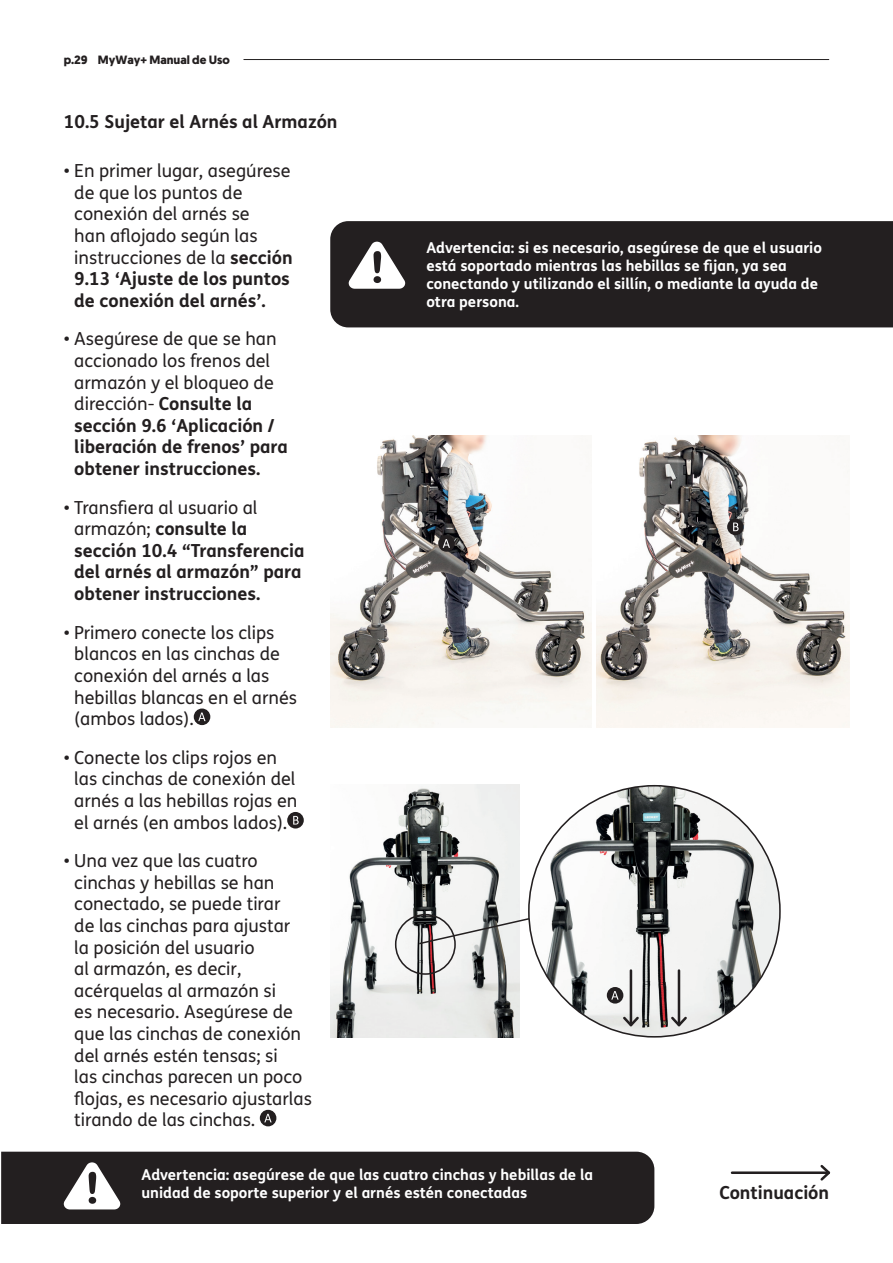
<style>
.page{position:relative;width:893px;height:1263px;background:#fff}
.page>*{position:absolute;margin:0;border:0;box-sizing:border-box;transform-origin:0 0}
.t1{font:18px/21.6px "FS Me";color:#231f20}
.t2{font:700 18px/21.6px "FS Me";color:#231f20}
.t3{font:700 15px/18px "FS Me";color:#fff}
.t4{font:700 12px "Geomanist";color:#231f20}
.s1{font-weight:700}
.s2{font-weight:400}
</style>
<div class="page">
<hr style="left:244px;top:59px;width:585px;height:1px;background:#231f20">
<img style="left:597px;top:436px;width:252px;height:291px">
<div style="left:194px;top:708px;width:16px;height:17px;background:#231f20;border-radius:50%"></div>
<svg style="left:198px;top:712px;width:8px;height:9px"></svg>
<div style="left:287px;top:812px;width:17px;height:16px;background:#231f20;border-radius:50%"></div>
<svg style="left:293px;top:816px;width:6px;height:8px"></svg>
<div style="left:260px;top:1110px;width:16px;height:16px;background:#231f20;border-radius:50%"></div>
<svg style="left:264px;top:1114px;width:8px;height:8px"></svg>
<img style="left:529px;top:786px;width:251px;height:251px;border-radius:126px">
<img style="left:330px;top:436px;width:261px;height:291px">
<div style="left:438px;top:535px;width:17px;height:17px;background:#231f20;border-radius:50%"></div>
<svg style="left:443px;top:539px;width:7px;height:9px"></svg>
<div style="left:727px;top:519px;width:17px;height:16px;background:#231f20;border-radius:50%"></div>
<svg style="left:733px;top:522px;width:6px;height:9px"></svg>
<div style="left:330px;top:221px;width:563px;height:106px;background:#231f20"></div>
<div style="left:1px;top:1152px;width:653px;height:72px;background:#231f20"></div>
<svg style="left:348px;top:242px;width:57px;height:47px"></svg>
<svg style="left:64px;top:1162px;width:57px;height:47px"></svg>
<img style="left:330px;top:785px;width:190px;height:252px">
<div style="left:395px;top:914px;width:61px;height:61px;border:2px solid #231f20;border-radius:50%"></div>
<svg style="left:417px;top:917px;width:114px;height:28px"></svg>
<hr style="left:630px;top:970px;width:2px;height:55px;background:#231f20">
<svg style="left:621px;top:1014px;width:20px;height:15px"></svg>
<hr style="left:678px;top:970px;width:2px;height:55px;background:#231f20">
<svg style="left:669px;top:1014px;width:20px;height:15px"></svg>
<div style="left:607px;top:987px;width:16px;height:16px;background:#231f20;border-radius:50%"></div>
<svg style="left:611px;top:991px;width:8px;height:8px"></svg>
<hr style="left:732px;top:1171px;width:97px;height:3px;background:#231f20">
<svg style="left:818px;top:1165px;width:13px;height:16px"></svg>
<p class="t4" style="left:64px;top:51px;width:168px">p.29 MyWay+ Manual de Uso</p>
<p class="t2" style="left:64px;top:110px;width:275px">10.5 Sujetar el Arnés al Armazón</p>
<p class="t1" style="left:74px;top:160px;width:220px;text-indent:-11px">• En primer lugar, asegúrese de que los puntos de conexión del arnés se<br>han aflojado según las instrucciones de la <span class="s1">sección<br>9.13 ‘Ajuste de los puntos de conexión del arnés’.</span></p>
<p class="t2" style="left:74px;top:327px;width:215px;text-indent:-11px"><span class="s2">• Asegúrese de que se han accionado los frenos del armazón y el bloqueo de dirección-</span> Consulte la sección 9.6 ‘Aplicación / liberación de frenos’ para obtener instrucciones.</p>
<p class="t2" style="left:74px;top:496px;width:232px;text-indent:-11px"><span class="s2">• Transfiera al usuario al armazón;</span> consulte la sección 10.4 “Transferencia del arnés al armazón” para obtener instrucciones.</p>
<p class="t1" style="left:74px;top:621px;width:224px;text-indent:-11px">• Primero conecte los clips blancos en las cinchas de conexión del arnés a las hebillas blancas en el arnés (ambos lados).</p>
<p class="t1" style="left:74px;top:746px;width:225px;text-indent:-11px">• Conecte los clips rojos en las cinchas de conexión del arnés a las hebillas rojas en el arnés (en ambos lados).</p>
<p class="t1" style="left:74px;top:850px;width:239px;text-indent:-11px">• Una vez que las cuatro cinchas y hebillas se han conectado, se puede tirar<br>de las cinchas para ajustar<br>la posición del usuario<br>al armazón, es decir, acérquelas al armazón si<br>es necesario. Asegúrese de que las cinchas de conexión del arnés estén tensas; si<br>las cinchas parecen un poco flojas, es necesario ajustarlas tirando de las cinchas.</p>
<p class="t3" style="left:426px;top:238px;width:397px">Advertencia: si es necesario, asegúrese de que el usuario está soportado mientras las hebillas se fijan, ya sea conectando y utilizando el sillín, o mediante la ayuda de otra persona.</p>
<p class="t3" style="left:141px;top:1165px;width:453px">Advertencia: asegúrese de que las cuatro cinchas y hebillas de la unidad de soporte superior y el arnés estén conectadas</p>
<p class="t2" style="left:719px;top:1181px;width:111px">Continuación</p>
</div>
